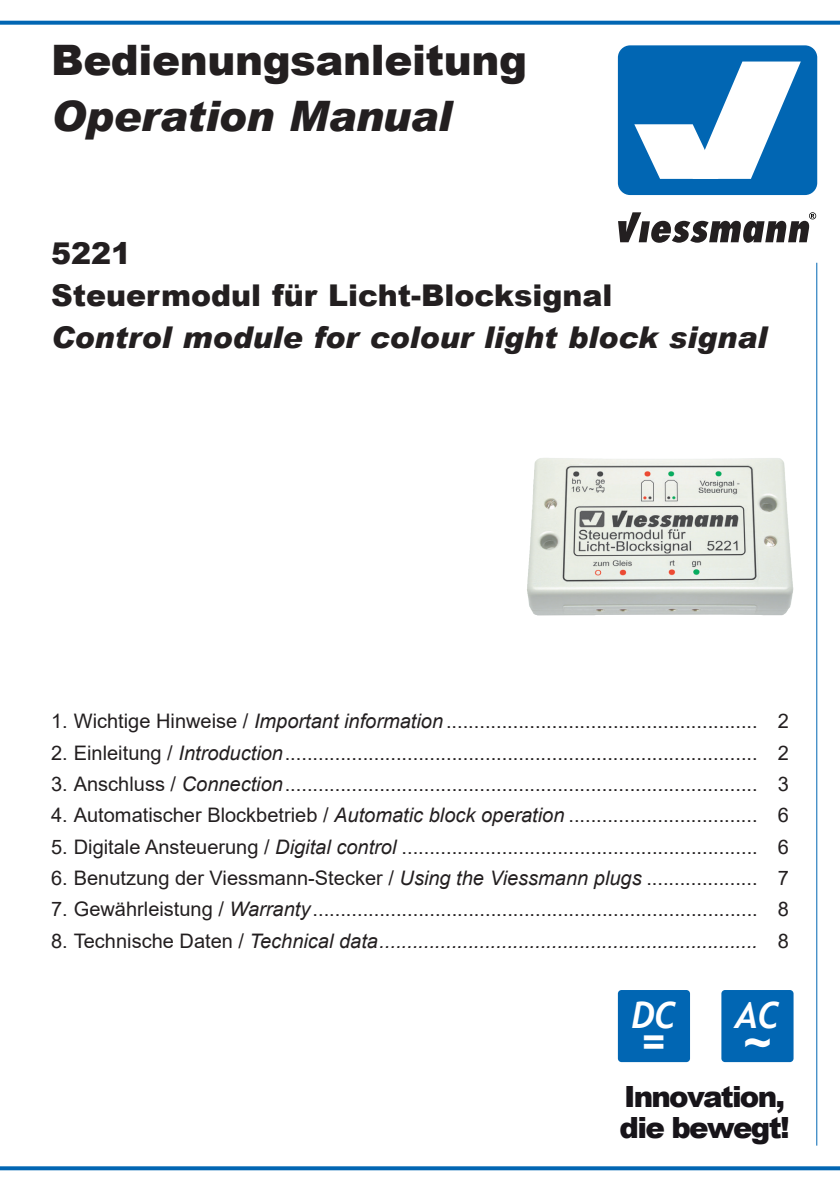
<style>
.page{position:relative;width:840px;height:1191px;background:#fff}
.page>*{position:absolute;margin:0;border:0;box-sizing:border-box;transform-origin:0 0}
.t1{font:700 47.2px "Arial";color:#fff}
.t2{font:900 42px "Arial";letter-spacing:-.01em;color:#231f20}
.t3{font:italic 900 42px "Arial";letter-spacing:-.01em;color:#231f20}
.t4{font:700 38.8px "Arial";color:#fff}
.t5{font:italic 700 36.2px "Trebuchet";color:#fff}
.t6{font:italic 900 30px "Arial";color:#231f20}
.t7{font:900 30px/41.8px "Arial";color:#231f20}
.t8{font:900 29.2px/31px "Arial";letter-spacing:-.06em;color:#171419}
.t9{font:20px "Arial";color:#231f20}
.t10{font:italic 20px "Arial";color:#231f20}
.s1{font-style:italic}
.s2{font-style:normal}
</style>
<div class="page">
<svg style="left:0;top:1166px;width:839px;height:4px;background:#1471b8"></svg>
<hr style="left:0;top:21px;width:839px;height:3px;background:#0166b3">
<hr style="left:815px;top:263px;width:1px;height:882px;background:#0166b3">
<div style="left:617px;top:45px;width:199px;height:150px;background:#0166b3;border-radius:12px"></div>
<svg style="left:634px;top:62px;width:166px;height:117px"></svg>
<svg style="left:618px;top:212px;width:197px;height:31px"></svg>
<img style="left:527px;top:458px;width:266px;height:157px">
<div style="left:721px;top:990px;width:72px;height:72px;background:#0166b3;border-radius:4px"></div>
<div style="left:617px;top:990px;width:72px;height:72px;background:#0166b3;border-radius:4px"></div>
<h2 class="t2" style="left:51px;top:30px;width:477px">Bedienungsanleitung</h2>
<h2 class="t3" style="left:51px;top:90px;width:402px">Operation Manual</h2>
<h3 class="t7" style="left:51px;top:232px;width:562px">5221<br>Steuermodul für Licht-Blocksignal</h3>
<h3 class="t6" style="left:51px;top:319px;width:717px">Control module for colour light block signal</h3>
<p class="t9" style="left:51px;top:707px;width:739px">1. Wichtige Hinweise / <span class="s1">Important information</span> ........................................................ 2</p>
<p class="t9" style="left:51px;top:738px;width:738px">2. Einleitung / <span class="s1">Introduction</span>..................................................................................... 2</p>
<p class="t9" style="left:51px;top:770px;width:739px">3. Anschluss / <span class="s1">Connection</span>..................................................................................... 3</p>
<p class="t9" style="left:51px;top:801px;width:739px">4. Automatischer Blockbetrieb / <span class="s1">Automatic block operation</span> .................................. 6</p>
<p class="t9" style="left:51px;top:832px;width:739px">5. Digitale Ansteuerung / <span class="s1">Digital control</span> ................................................................ 6</p>
<p class="t9" style="left:51px;top:864px;width:738px">6. Benutzung der Viessmann-Stecker / <span class="s1">Using the Viessmann plugs</span> .................... 7</p>
<p class="t9" style="left:51px;top:895px;width:738px">7. Gewährleistung / <span class="s1">Warranty</span>................................................................................ 8</p>
<p class="t10" style="left:51px;top:927px;width:738px"><span class="s2">8. Technische Daten /</span> Technical data.................................................................... <span class="s2">8</span></p>
<h3 class="t5" style="left:631px;top:992px;width:47px">DC</h3>
<h3 class="t4" style="left:642px;top:1015px;width:24px">=</h3>
<h3 class="t5" style="left:734px;top:992px;width:46px">AC</h3>
<h1 class="t1" style="left:743px;top:1009px;width:29px">~</h1>
<h3 class="t8" style="left:619px;top:1080px;width:171px">Innovation, die bewegt!</h3>
</div>
